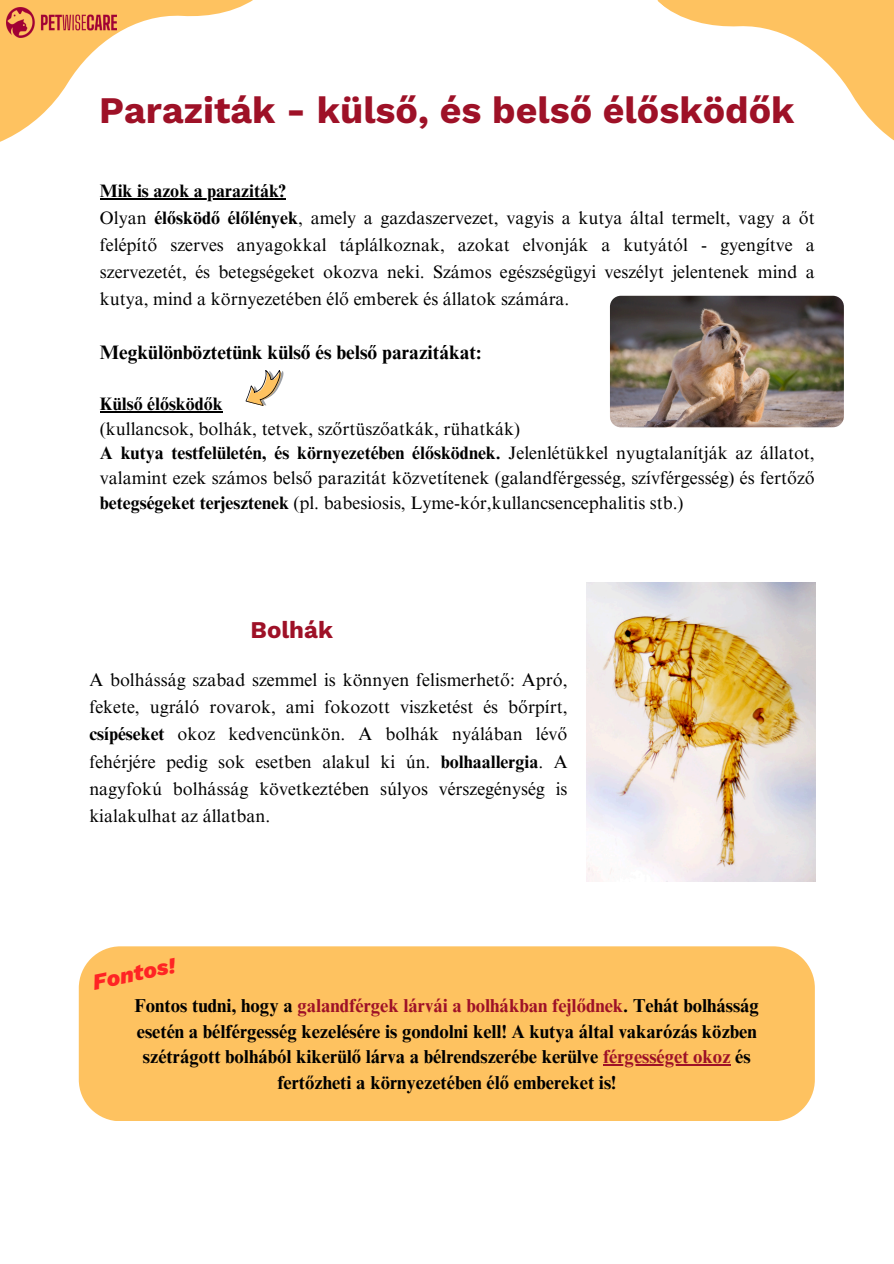
<style>
.page{position:relative;width:894px;height:1264px;background:#fff}
.page>*{position:absolute;margin:0;border:0;box-sizing:border-box;transform-origin:0 0}
.t1{font:700 37.5px "Work Sans";color:#9e1127}
.t2{font:700 24px "Work Sans";color:#9e1127}
.t3{font:italic 800 22.65px "Work Sans";color:#ff2424}
.t4{font:700 19.5px "Times NRMT Pro";color:#000}
.t5{font:700 18.75px/25.8px "Times NRMT Pro";color:#000;text-align:center}
.t6{font:18px/27px "Times NRMT Pro";color:#000;text-align:justify}
.t7{font:700 18px "Times NRMT Pro";color:#000}
.s1{font-weight:700}
.s2{color:#9e1127}
</style>
<div class="page">
<img style="left:586px;top:582px;width:228px;height:299px">
<svg style="left:245px;top:370px;width:39px;height:36px"></svg>
<div style="left:79px;top:946px;width:735px;height:175px;background:#fec260"></div>
<img style="left:609px;top:296px;width:234px;height:131px;border-radius:11px">
<hr style="left:100px;top:198px;width:186px;height:1px;background:#000">
<hr style="left:100px;top:411px;width:123px;height:1px;background:#000">
<hr style="left:603px;top:1064px;width:127px;height:1px;background:#9e1127">
<svg style="left:0;top:0;width:264px;height:200px"></svg>
<svg style="left:657px;top:0;width:236px;height:140px"></svg>
<img style="left:6px;top:8px;width:111px;height:29px">
<p class="t1" style="left:99px;top:88px;width:696px">Paraziták - külső, és belső élősködők</p>
<p class="t7" style="left:100px;top:184px;width:187px">Mik is azok a paraziták?</p>
<h1 class="t6" style="left:100px;top:207px;width:716px">Olyan <span class="s1">élősködő élőlények</span>, amely a gazdaszervezet, vagyis a kutya által termelt, vagy a őt felépítő szerves anyagokkal táplálkoznak, azokat elvonják a kutyától - gyengítve a szervezetét, és betegségeket okozva neki. Számos egészségügyi veszélyt jelentenek mind a kutya, mind a környezetében élő emberek és állatok számára.</h1>
<p class="t4" style="left:100px;top:345px;width:383px">Megkülönböztetünk külső és belső parazitákat:</p>
<p class="t7" style="left:100px;top:397px;width:124px">Külső élősködők</p>
<h3 class="t6" style="left:100px;top:417px;width:421px">(kullancsok, bolhák, tetvek, szőrtüszőatkák, rühatkák)</h3>
<p class="t6" style="left:100px;top:443px;width:716px;line-height:24.8px"><span class="s1">A kutya testfelületén, és környezetében élősködnek.</span> Jelenlétükkel nyugtalanítják az állatot, valamint ezek számos belső parazitát közvetítenek (galandférgesség, szívférgesség) és fertőző <span class="s1">betegségeket terjesztenek</span> (pl. babesiosis, Lyme-kór,kullancsencephalitis stb.)</p>
<h2 class="t2" style="left:250px;top:615px;width:84px">Bolhák</h2>
<p class="t6" style="left:89px;top:669px;width:479px">A bolhásság szabad szemmel is könnyen felismerhető: Apró, fekete, ugráló rovarok, ami fokozott viszketést és bőrpírt, <span class="s1">csípéseket</span> okoz kedvencünkön. A bolhák nyálában lévő fehérjére pedig sok esetben alakul ki ún. <span class="s1">bolhaallergia</span>. A nagyfokú bolhásság következtében súlyos vérszegénység is kialakulhat az állatban.</p>
<p class="t3" style="left:90px;top:969px;width:85px;rotate:-12deg">Fontos!</p>
<p class="t5" style="left:135px;top:994px;width:625px">Fontos tudni, hogy a <span class="s2">galandférgek lárvái a bolhákban fejlődnek</span>. Tehát bolhásság esetén a bélférgesség kezelésére is gondolni kell! A kutya által vakarózás közben szétrágott bolhából kikerülő lárva a bélrendszerébe kerülve <span class="s2">férgességet okoz</span> és</p>
<p class="t5" style="left:277px;top:1072px;width:340px">fertőzheti a környezetében élő embereket is!</p>
</div>
